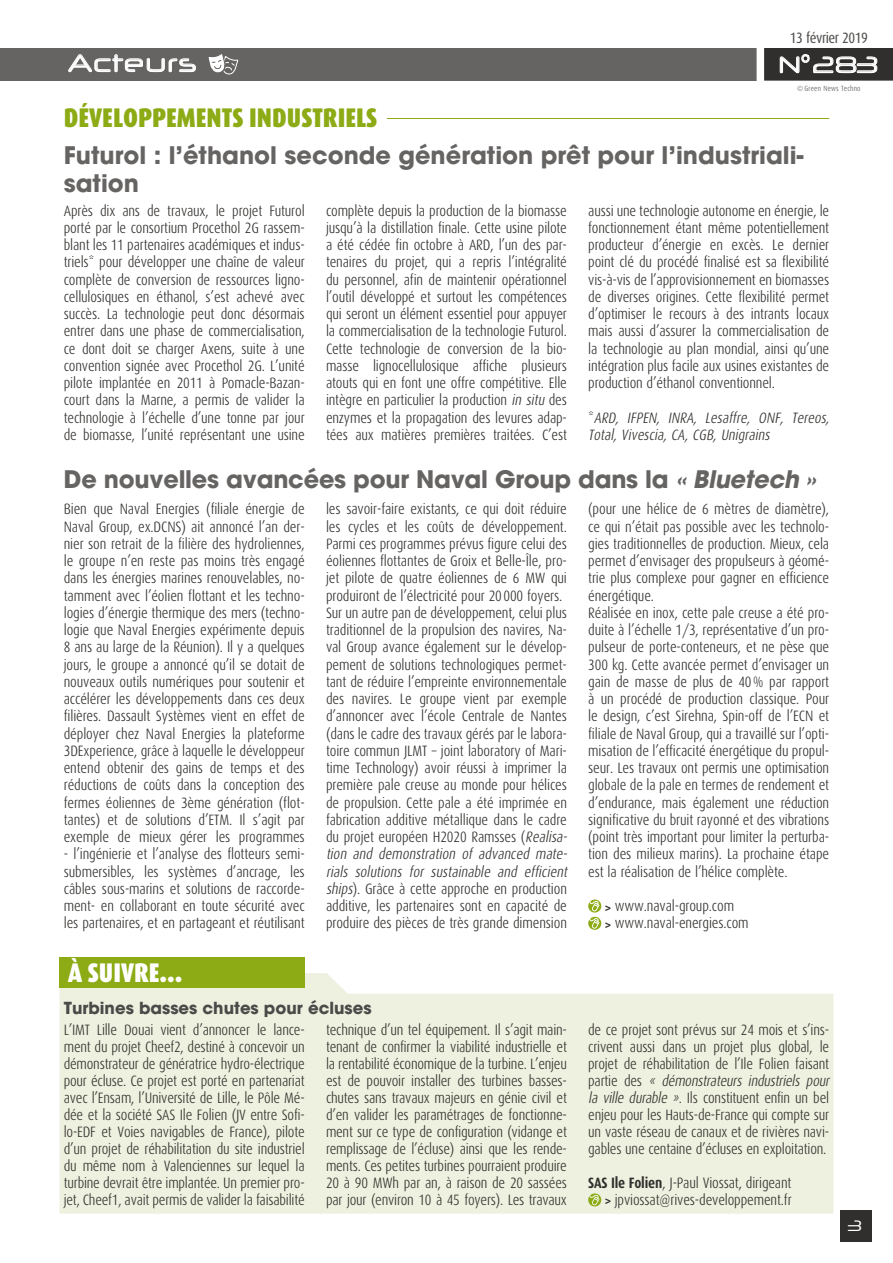
<style>
.page{position:relative;width:893px;height:1263px;background:#fff}
.page>*{position:absolute;margin:0;border:0;box-sizing:border-box;transform-origin:0 0}
.t1{font:900 27px "Dax Condensed";color:#8cab15}
.t2{font:900 27px "Dax Condensed";color:#fff}
.t3{font:700 24px/28.8px "Avant Garde";color:#666463}
.t4{font:24px "Neuropol X Free";color:#fff}
.t5{font:22.5px "Neuropol X Free";color:#fff}
.t6{font:700 16.5px "ITC Avant Garde Std";color:#4a4a49}
.t7{font:300 15px/17.2px "Dax Condensed";letter-spacing:-.01em;color:#312f2d;text-align:justify}
.t8{font:italic 300 15px/17.2px "Dax Condensed";color:#312f2d}
.t9{font:15px "Dax Condensed";letter-spacing:-.03em;color:#52504e}
.t10{font:15px "Neuropol X Free";color:#fff}
.t11{font:300 7.5px "Dax Condensed";letter-spacing:.02em;color:#52504e}
.s1{font-style:italic}
.s2{font-style:normal}
.s3{font-weight:700}
</style>
<div class="page">
<div style="left:840px;top:1210px;width:32px;height:31px;background:#312f2d"></div>
<div style="left:0;top:48px;width:795px;height:33px;background:#666463"></div>
<svg style="left:756px;top:48px;width:137px;height:33px;background:#555452"></svg>
<svg style="left:68px;top:54px;width:128px;height:19px"></svg>
<svg style="left:209px;top:54px;width:29px;height:20px"></svg>
<svg style="left:588px;top:899px;width:13px;height:31px"></svg>
<hr style="left:387px;top:118px;width:442px;height:1px;background:#8cab15">
<div style="left:60px;top:973px;width:773px;height:241px;background:#eef1df"></div>
<svg style="left:588px;top:1193px;width:13px;height:13px"></svg>
<div style="left:60px;top:957px;width:245px;height:31px;background:#8cab15"></div>
<h2 class="t4" style="left:68px;top:48px;width:130px">Acteurs</h2>
<h1 class="t1" style="left:64px;top:102px;width:315px">DÉVELOPPEMENTS INDUSTRIELS</h1>
<p class="t9" style="left:790px;top:29px;width:79px">13 février 2019</p>
<h3 class="t5" style="left:778px;top:50px;width:102px">N°283</h3>
<p class="t11" style="left:797px;top:84px;width:65px">© Green News Techno</p>
<h2 class="t3" style="left:64px;top:140px;width:741px">Futurol : l’éthanol seconde génération prêt pour l’industriali&shy;sation</h2>
<p class="t7" style="left:64px;top:202px;width:242px">Après dix ans de travaux, le projet Futurol porté par le consortium Procethol 2G rassem&shy;blant les 11 partenaires académiques et indus&shy;triels* pour développer une chaîne de valeur complète de conversion de ressources ligno&shy;cellulosiques en éthanol, s’est achevé avec succès. La technologie peut donc désormais entrer dans une phase de commercialisation, ce dont doit se charger Axens, suite à une convention signée avec Procethol 2G. L’unité pilote implantée en 2011 à Pomacle-Bazan&shy;court dans la Marne, a permis de valider la technologie à l’échelle d’une tonne par jour de biomasse, l’unité représentant une usine</p>
<p class="t7" style="left:326px;top:202px;width:242px">complète depuis la production de la biomasse jusqu’à la distillation finale. Cette usine pilote a été cédée fin octobre à ARD, l’un des par&shy;tenaires du projet, qui a repris l’intégralité du personnel, afin de maintenir opérationnel l’outil développé et surtout les compétences qui seront un élément essentiel pour appuyer la commercialisation de la technologie Futurol.<br>Cette technologie de conversion de la bio&shy;masse lignocellulosique affiche plusieurs atouts qui en font une offre compétitive. Elle intègre en particulier la production <span class="s1">in situ</span> des enzymes et la propagation des levures adap&shy;tées aux matières premières traitées. C’est</p>
<p class="t7" style="left:588px;top:202px;width:242px">aussi une technologie autonome en énergie, le fonctionnement étant même potentiellement producteur d’énergie en excès. Le dernier point clé du procédé finalisé est sa flexibilité vis-à-vis de l’approvisionnement en biomasses de diverses origines. Cette flexibilité permet d’optimiser le recours à des intrants locaux mais aussi d’assurer la commercialisation de la technologie au plan mondial, ainsi qu’une intégration plus facile aux usines existantes de production d’éthanol conventionnel.</p>
<p class="t8" style="left:588px;top:409px;width:245px"><span class="s2">*</span> ARD, IFPEN, INRA, Lesaffre, ONF, Tereos,<br>Total, Vivescia, CA, CGB, Unigrains</p>
<h2 class="t3" style="left:64px;top:464px;width:759px">De nouvelles avancées pour Naval Group dans la <span class="s1">«Bluetech»</span></h2>
<p class="t7" style="left:64px;top:501px;width:242px">Bien que Naval Energies (filiale énergie de Naval Group, ex.DCNS) ait annoncé l’an der&shy;nier son retrait de la filière des hydroliennes, le groupe n’en reste pas moins très engagé dans les énergies marines renouvelables, no&shy;tamment avec l’éolien flottant et les techno&shy;logies d’énergie thermique des mers (techno&shy;logie que Naval Energies expérimente depuis 8 ans au large de la Réunion). Il y a quelques jours, le groupe a annoncé qu’il se dotait de nouveaux outils numériques pour soutenir et accélérer les développements dans ces deux filières. Dassault Systèmes vient en effet de déployer chez Naval Energies la plateforme 3DExperience, grâce à laquelle le développeur entend obtenir des gains de temps et des réductions de coûts dans la conception des fermes éoliennes de 3ème génération (flot&shy;tantes) et de solutions d’ETM. Il s’agit par exemple de mieux gérer les programmes</p>
<p class="t7" style="left:64px;top:846px;width:242px">- l’ingénierie et l’analyse des flotteurs semi&shy;submersibles, les systèmes d’ancrage, les câbles sous-marins et solutions de raccorde&shy;ment- en collaborant en toute sécurité avec les partenaires, et en partageant et réutilisant</p>
<h1 class="t2" style="left:68px;top:957px;width:116px">À SUIVRE...</h1>
<p class="t7" style="left:326px;top:501px;width:245px;text-align:left">les savoir-faire existants, ce qui doit réduire les cycles et les coûts de développement.<br>Parmi ces programmes prévus figure celui des éoliennes flottantes de Groix et Belle-Île, pro&shy;jet pilote de quatre éoliennes de 6 MW qui produiront de l’électricité pour 20000 foyers.<br>Sur un autre pan de développement, celui plus traditionnel de la propulsion des navires, Na&shy;val Group avance également sur le dévelop&shy;pement de solutions technologiques permet&shy;tant de réduire l’empreinte environnementale des navires. Le groupe vient par exemple d’annoncer avec l’école Centrale de Nantes (dans le cadre des travaux gérés par le labora&shy;toire commun JLMT – joint laboratory of Mari&shy;time Technology) avoir réussi à imprimer la première pale creuse au monde pour hélices de propulsion. Cette pale a été imprimée en fabrication additive métallique dans le cadre du projet européen H2020 Ramsses (<span class="s1">Realisa&shy;tion and demonstration of advanced mate&shy;rials solutions for sustainable and efficient ships</span>). Grâce à cette approche en production additive, les partenaires sont en capacité de produire des pièces de très grande dimension</p>
<p class="t7" style="left:588px;top:501px;width:242px;text-align:left">(pour une hélice de 6 mètres de diamètre), ce qui n’était pas possible avec les technolo&shy;gies traditionnelles de production. Mieux, cela permet d’envisager des propulseurs à géomé&shy;trie plus complexe pour gagner en efficience énergétique.<br>Réalisée en inox, cette pale creuse a été pro&shy;duite à l’échelle 1/3, représentative d’un pro&shy;pulseur de porte-conteneurs, et ne pèse que 300 kg. Cette avancée permet d’envisager un gain de masse de plus de 40% par rapport à un procédé de production classique. Pour le design, c’est Sirehna, Spin-off de l’ECN et filiale de Naval Group, qui a travaillé sur l’opti&shy;misation de l’efficacité énergétique du propul&shy;seur. Les travaux ont permis une optimisation globale de la pale en termes de rendement et d’endurance, mais également une réduction significative du bruit rayonné et des vibrations (point très important pour limiter la perturba&shy;tion des milieux marins). La prochaine étape est la réalisation de l’hélice complète.</p>
<p class="t7" style="left:605px;top:897px;width:145px"><sub>&gt;</sub> www.naval-group.com<br><sub>&gt;</sub> www.naval-energies.com</p>
<p class="t6" style="left:64px;top:997px;width:309px">Turbines basses chutes pour écluses</p>
<p class="t7" style="left:64px;top:1022px;width:242px">L’IMT Lille Douai vient d’annoncer le lance&shy;ment du projet Cheef2, destiné à concevoir un démonstrateur de génératrice hydro-électrique pour écluse. Ce projet est porté en partenariat avec l’Ensam, l’Université de Lille, le Pôle Mé&shy;dée et la société SAS Ile Folien (JV entre Sofi&shy;lo-EDF et Voies navigables de France), pilote d’un projet de réhabilitation du site industriel du même nom à Valenciennes sur lequel la turbine devrait être implantée. Un premier pro&shy;jet, Cheef1, avait permis de valider la faisabilité</p>
<p class="t7" style="left:326px;top:1021px;width:242px">technique d’un tel équipement. Il s’agit main&shy;tenant de confirmer la viabilité industrielle et la rentabilité économique de la turbine. L’enjeu est de pouvoir installer des turbines basses&shy;chutes sans travaux majeurs en génie civil et d’en valider les paramétrages de fonctionne&shy;ment sur ce type de configuration (vidange et remplissage de l’écluse) ainsi que les rende&shy;ments. Ces petites turbines pourraient produire 20 à 90 MWh par an, à raison de 20 sassées par jour (environ 10 à 45 foyers). Les travaux</p>
<p class="t7" style="left:588px;top:1021px;width:245px;text-align:left">de ce projet sont prévus sur 24 mois et s’ins&shy;crivent aussi dans un projet plus global, le projet de réhabilitation de l’Ile Folien faisant p a r t i e d e s <span class="s1">« démonstrateurs industriels pour la ville durable »</span>. Ils constituent enfin un bel enjeu pour les Hauts-de-France qui compte sur un vaste réseau de canaux et de rivières navi&shy;gables une centaine d’écluses en exploitation.</p>
<p class="t7" style="left:588px;top:1174px;width:205px;text-align:right"><span class="s3">SAS Ile Folien</span>, J-Paul Viossat, dirigeant <sub>&gt;</sub> jpviossat@rives-developpement.fr</p>
<p class="t10" style="left:848px;top:1216px;width:16px">3</p>
</div>
